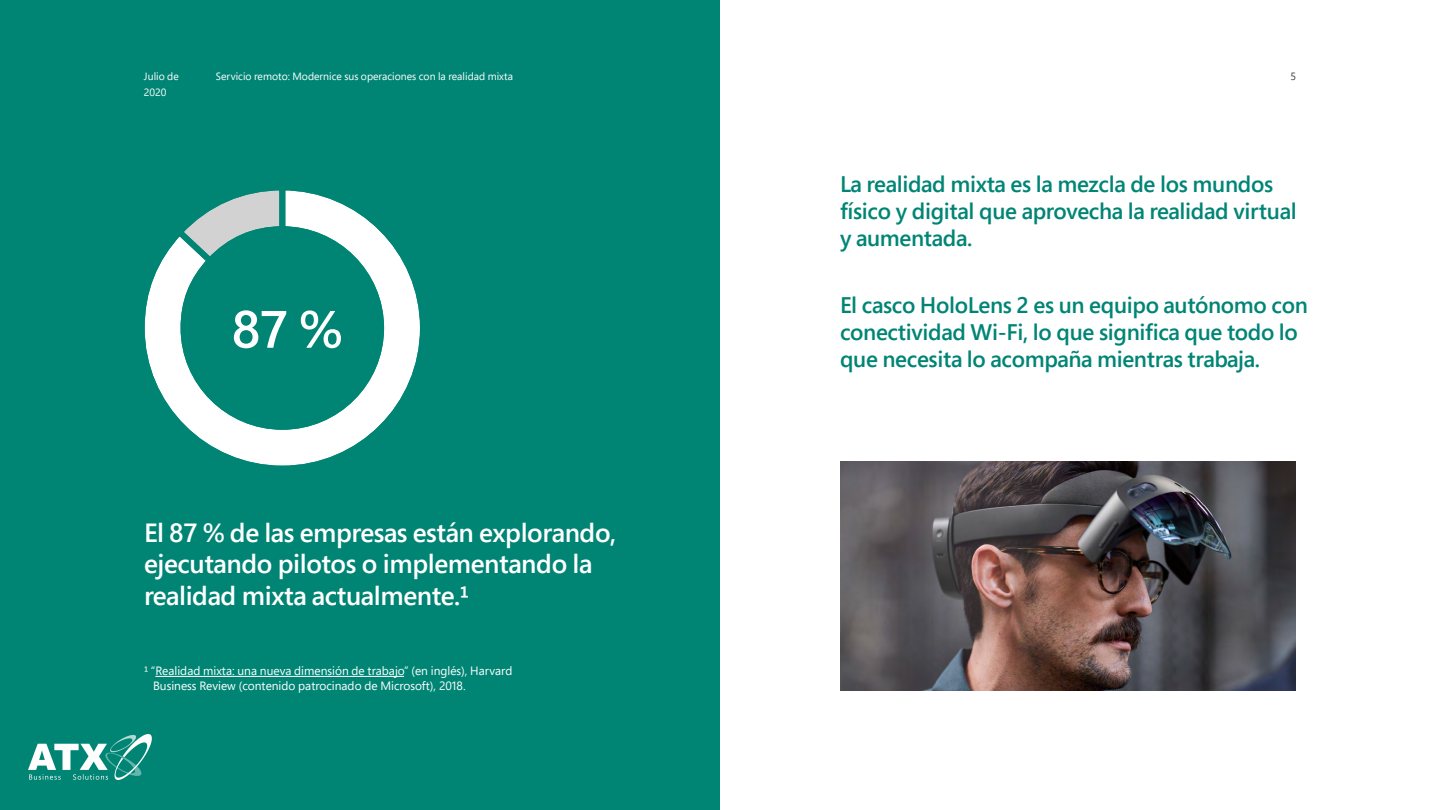
<style>
.page{position:relative;width:1440px;height:810px;background:#fff}
.page>*{position:absolute;margin:0;border:0;box-sizing:border-box;transform-origin:0 0}
.t1{font:600 52.5px "Segoe Pro";color:#fff}
.destacados{font:600 26.25px/31.5px "Segoe Pro";letter-spacing:-.015em;color:#fff}
.subtitles_30{font:600 22.5px/27px "Segoe Pro";letter-spacing:-.015em;color:#008575}
.Sources{font:12px/15px "Segoe Pro";color:#fff}
.t2{font:10.5px "Segoe Pro";color:#fff}
.t3{font:10.5px "Segoe Pro";color:#3c3c41}
</style>
<div class="page">
<div style="left:0;top:0;width:720px;height:810px;background:#008575"></div>
<img style="left:840px;top:461px;width:456px;height:229px">
<hr style="left:155px;top:676px;width:249px;height:1px;background:#fff">
<svg style="left:144px;top:195px;width:276px;height:271px"></svg>
<svg style="left:144px;top:190px;width:174px;height:107px"></svg>
<img style="left:28px;top:734px;width:124px;height:46px">
<p class="t2" style="left:144px;top:69px;width:36px">Julio de</p>
<p class="t3" style="left:1290px;top:69px;width:7px">5</p>
<p class="t2" style="left:144px;top:85px;width:24px">2020</p>
<p class="t2" style="left:216px;top:69px;width:298px">Servicio remoto: Modernice sus operaciones con la realidad mixta</p>
<h1 class="t1" style="left:232px;top:293px;width:113px">87%</h1>
<p class="destacados" style="left:144px;top:516px;width:474px">El 87 % de las empresas están explorando, ejecutando pilotos o implementando la realidad mixta actualmente.¹</p>
<p class="Sources" style="left:153px;top:663px;width:361px;text-indent:-9px">¹ “Realidad mixta: una nueva dimensión de trabajo” (en inglés), Harvard<br>Business Review (contenido patrocinado de Microsoft), 2018.</p>
<p class="subtitles_30" style="left:840px;top:170px;width:458px">La realidad mixta es la mezcla de los mundos físico y digital que aprovecha la realidad virtual y aumentada.</p>
<p class="subtitles_30" style="left:840px;top:291px;width:469px">El casco HoloLens 2 es un equipo autónomo con conectividad Wi-Fi, lo que significa que todo lo que necesita lo acompaña mientras trabaja.</p>
</div>
